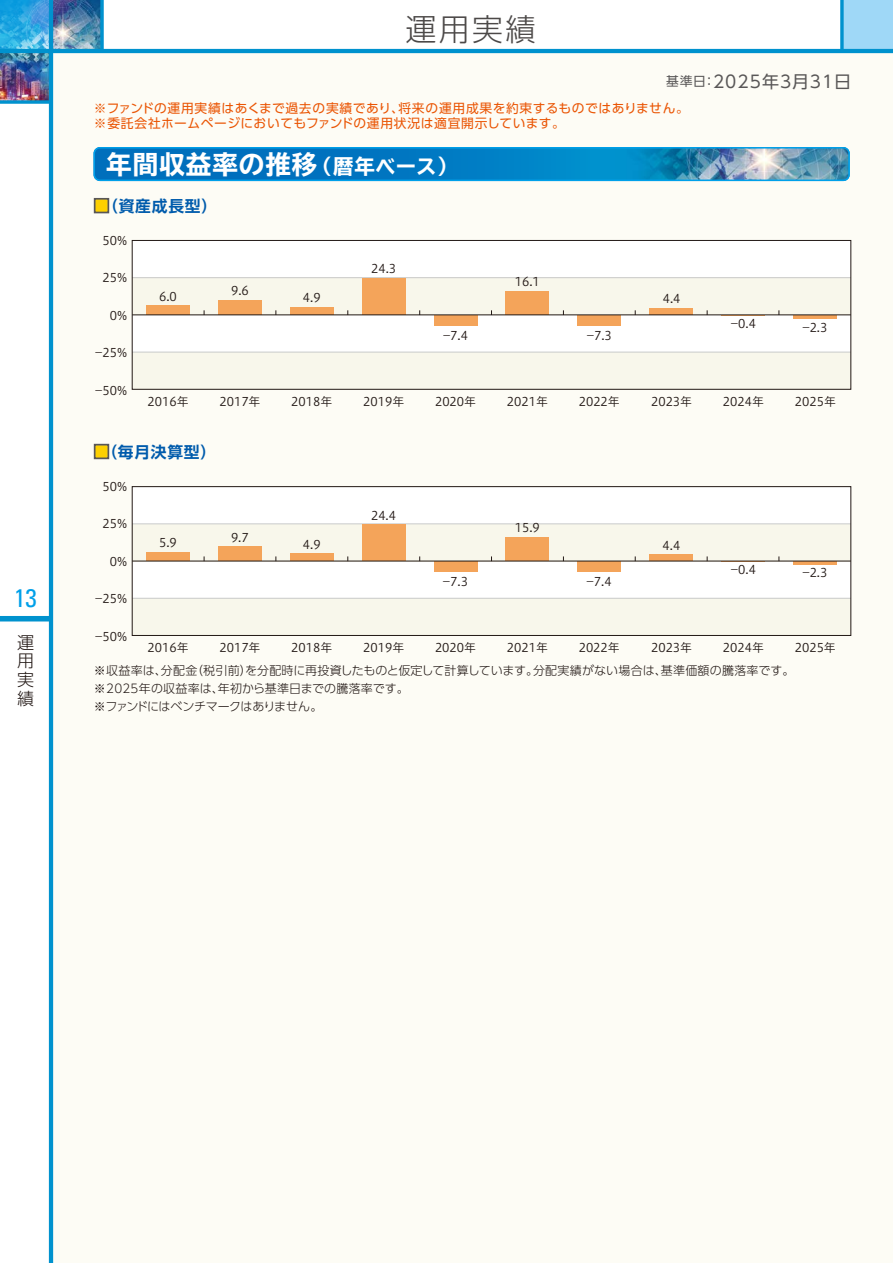
<style>
.page{position:relative;width:893px;height:1263px;background:#fff}
.page>*{position:absolute;margin:0;border:0;box-sizing:border-box;transform-origin:0 0}
.t1{font:300 30.9px "UD Shin Go Pro";color:#4c4948}
.t2{font:700 expanded 25.5px "TBUD Go Std";letter-spacing:.04em;color:#fff}
.t3{font:condensed 25.5px "Univers LT Std";color:#00a0e9}
.t4{font:16.95px "UD Shin Go Pro";letter-spacing:.06em;color:#595757}
.t5{font:300 16.95px/18.8px "UD Shin Go Pro";color:#221815;text-align:justify}
.t6{font:700 15.75px "UD Shin Go Pro De";letter-spacing:.05em;color:#005bac}
.t7{font:12.75px/14.9px "UD Shin Go Pro";letter-spacing:.045em;color:#ea5504}
.t8{font:12px "Hiragino UD Sans Std W3";color:#221815}
.t9{font:300 12px/18px "UD Shin Go Pro";color:#221815}
.s1{font-size:12.75px}
.s2{font-size:20.4px}
.s3{font-family:"UD Shin Go Pro";font-weight:300;font-size:15.9px;color:#fdd000}
</style>
<div class="page">
<img style="left:0;top:0;width:100px;height:100px">
<svg style="left:0;top:0;width:49px;height:49px;background:#37aae2"></svg>
<div style="left:842px;top:0;width:51px;height:51px;background:#9fd8f7"></div>
<div style="left:0;top:616px;width:51px;height:5px;background:#0092ce"></div>
<div style="left:51px;top:51px;width:842px;height:1212px;background:#fdfcf5"></div>
<hr style="left:49px;top:0;width:4px;height:1263px;background:#0092ce">
<hr style="left:0;top:49px;width:893px;height:4px;background:#0092ce">
<svg style="left:0;top:100px;width:49px;height:4px"></svg>
<svg style="left:100px;top:0;width:4px;height:49px"></svg>
<svg style="left:840px;top:0;width:4px;height:49px"></svg>
<svg style="left:94px;top:147px;width:756px;height:34px;background:#1885c2"></svg>
<div style="left:94px;top:198px;width:15px;height:15px;border:2px solid #595757"></div>
<div style="left:132px;top:487px;width:719px;height:148px;background:#fff"></div>
<div style="left:132px;top:524px;width:719px;height:37px;background:#f8f7eb"></div>
<div style="left:132px;top:598px;width:719px;height:37px;background:#f8f7eb"></div>
<hr style="left:132px;top:523px;width:719px;height:1px;background:#c9caca">
<hr style="left:132px;top:598px;width:719px;height:1px;background:#c9caca">
<div style="left:132px;top:486px;width:719px;height:150px;border:1px solid #221815"></div>
<div style="left:94px;top:444px;width:15px;height:15px;border:2px solid #595757"></div>
<div style="left:132px;top:240px;width:719px;height:38px;background:#fff"></div>
<div style="left:132px;top:315px;width:719px;height:37px;background:#fff"></div>
<div style="left:132px;top:278px;width:719px;height:37px;background:#f8f7eb"></div>
<div style="left:132px;top:352px;width:719px;height:37px;background:#f8f7eb"></div>
<hr style="left:132px;top:277px;width:719px;height:1px;background:#c9caca">
<hr style="left:132px;top:352px;width:719px;height:1px;background:#c9caca">
<div style="left:132px;top:240px;width:719px;height:149px;border:1px solid #221815"></div>
<div style="left:649px;top:554px;width:44px;height:7px;background:#f4a45a"></div>
<div style="left:578px;top:561px;width:43px;height:11px;background:#f4a45a"></div>
<div style="left:506px;top:537px;width:43px;height:24px;background:#f4a45a"></div>
<div style="left:434px;top:561px;width:43px;height:11px;background:#f4a45a"></div>
<div style="left:362px;top:525px;width:43px;height:36px;background:#f4a45a"></div>
<div style="left:290px;top:554px;width:44px;height:7px;background:#f4a45a"></div>
<div style="left:218px;top:547px;width:44px;height:14px;background:#f4a45a"></div>
<div style="left:146px;top:552px;width:44px;height:9px;background:#f4a45a"></div>
<div style="left:649px;top:308px;width:44px;height:7px;background:#f4a45a"></div>
<div style="left:578px;top:315px;width:43px;height:11px;background:#f4a45a"></div>
<div style="left:506px;top:291px;width:43px;height:24px;background:#f4a45a"></div>
<div style="left:434px;top:315px;width:43px;height:11px;background:#f4a45a"></div>
<div style="left:362px;top:279px;width:43px;height:36px;background:#f4a45a"></div>
<div style="left:290px;top:307px;width:44px;height:8px;background:#f4a45a"></div>
<div style="left:218px;top:301px;width:44px;height:14px;background:#f4a45a"></div>
<div style="left:146px;top:306px;width:44px;height:9px;background:#f4a45a"></div>
<hr style="left:793px;top:315px;width:44px;height:3px;background:#f4a45a">
<hr style="left:132px;top:315px;width:719px;height:1px;background:#221815">
<hr style="left:793px;top:561px;width:44px;height:3px;background:#f4a45a">
<hr style="left:132px;top:561px;width:719px;height:1px;background:#221815">
<h2 class="t3" style="left:14px;top:582px;width:24px">13</h2>
<h3 class="t5" style="left:17px;top:632px;width:18px">運用実績</h3>
<h1 class="t1" style="left:405px;top:4px;width:132px">運用実績</h1>
<h3 class="t4" style="left:666px;top:68px;width:187px"><span class="s1">基準日：</span>2025年3月31日</h3>
<p class="t7" style="left:94px;top:101px;width:597px">※ファンドの運用実績はあくまで過去の実績であり、将来の運用成果を約束するものではありません。※委託会社ホームページにおいてもファンドの運用状況は適宜開示しています。</p>
<h2 class="t2" style="left:106px;top:150px;width:353px">年間収益率の推移<span class="s2">（暦年ベース）</span></h2>
<h3 class="t6" style="left:94px;top:193px;width:125px"><span class="s3">■</span>（資産成長型）</h3>
<p class="t8" style="left:102px;top:231px;width:26px">50%</p>
<p class="t8" style="left:102px;top:269px;width:26px">25%</p>
<p class="t8" style="left:110px;top:306px;width:19px">0%</p>
<p class="t8" style="left:95px;top:344px;width:34px">-25%</p>
<p class="t8" style="left:95px;top:381px;width:34px">-50%</p>
<p class="t8" style="left:159px;top:287px;width:19px">6.0</p>
<p class="t8" style="left:231px;top:282px;width:19px">9.6</p>
<p class="t8" style="left:303px;top:289px;width:19px">4.9</p>
<p class="t8" style="left:371px;top:260px;width:27px">24.3</p>
<p class="t8" style="left:443px;top:326px;width:27px">-7.4</p>
<p class="t8" style="left:515px;top:272px;width:27px">16.1</p>
<p class="t8" style="left:587px;top:326px;width:27px">-7.3</p>
<p class="t8" style="left:663px;top:289px;width:19px">4.4</p>
<p class="t8" style="left:731px;top:315px;width:27px">-0.4</p>
<p class="t8" style="left:802px;top:318px;width:27px">-2.3</p>
<p class="t8" style="left:148px;top:392px;width:43px">2016年</p>
<p class="t8" style="left:219px;top:392px;width:43px">2017年</p>
<p class="t8" style="left:291px;top:392px;width:43px">2018年</p>
<p class="t8" style="left:363px;top:392px;width:43px">2019年</p>
<p class="t8" style="left:435px;top:392px;width:43px">2020年</p>
<p class="t8" style="left:507px;top:392px;width:43px">2021年</p>
<p class="t8" style="left:579px;top:392px;width:43px">2022年</p>
<p class="t8" style="left:651px;top:392px;width:43px">2023年</p>
<p class="t8" style="left:723px;top:392px;width:43px">2024年</p>
<p class="t8" style="left:795px;top:392px;width:43px">2025年</p>
<h3 class="t6" style="left:94px;top:439px;width:124px"><span class="s3">■</span>（毎月決算型）</h3>
<p class="t8" style="left:102px;top:477px;width:26px">50%</p>
<p class="t8" style="left:102px;top:515px;width:26px">25%</p>
<p class="t8" style="left:110px;top:552px;width:19px">0%</p>
<p class="t8" style="left:95px;top:590px;width:34px">-25%</p>
<p class="t8" style="left:95px;top:627px;width:34px">-50%</p>
<p class="t8" style="left:159px;top:534px;width:19px">5.9</p>
<p class="t8" style="left:231px;top:528px;width:19px">9.7</p>
<p class="t8" style="left:303px;top:535px;width:19px">4.9</p>
<p class="t8" style="left:371px;top:506px;width:27px">24.4</p>
<p class="t8" style="left:443px;top:572px;width:27px">-7.3</p>
<p class="t8" style="left:515px;top:519px;width:27px">15.9</p>
<p class="t8" style="left:587px;top:572px;width:27px">-7.4</p>
<p class="t8" style="left:663px;top:536px;width:19px">4.4</p>
<p class="t8" style="left:731px;top:561px;width:27px">-0.4</p>
<p class="t8" style="left:802px;top:564px;width:27px">-2.3</p>
<p class="t8" style="left:148px;top:639px;width:43px">2016年</p>
<p class="t8" style="left:219px;top:639px;width:43px">2017年</p>
<p class="t8" style="left:291px;top:639px;width:43px">2018年</p>
<p class="t8" style="left:363px;top:639px;width:43px">2019年</p>
<p class="t8" style="left:435px;top:639px;width:43px">2020年</p>
<p class="t8" style="left:507px;top:639px;width:43px">2021年</p>
<p class="t8" style="left:579px;top:639px;width:43px">2022年</p>
<p class="t8" style="left:651px;top:639px;width:43px">2023年</p>
<p class="t8" style="left:723px;top:639px;width:43px">2024年</p>
<p class="t8" style="left:795px;top:639px;width:43px">2025年</p>
<p class="t9" style="left:94px;top:661px;width:702px">※収益率は、分配金（税引前）を分配時に再投資したものと仮定して計算しています。分配実績がない場合は、基準価額の騰落率です。※2025年の収益率は、年初から基準日までの騰落率です。<br>※ファンドにはベンチマークはありません。</p>
</div>
